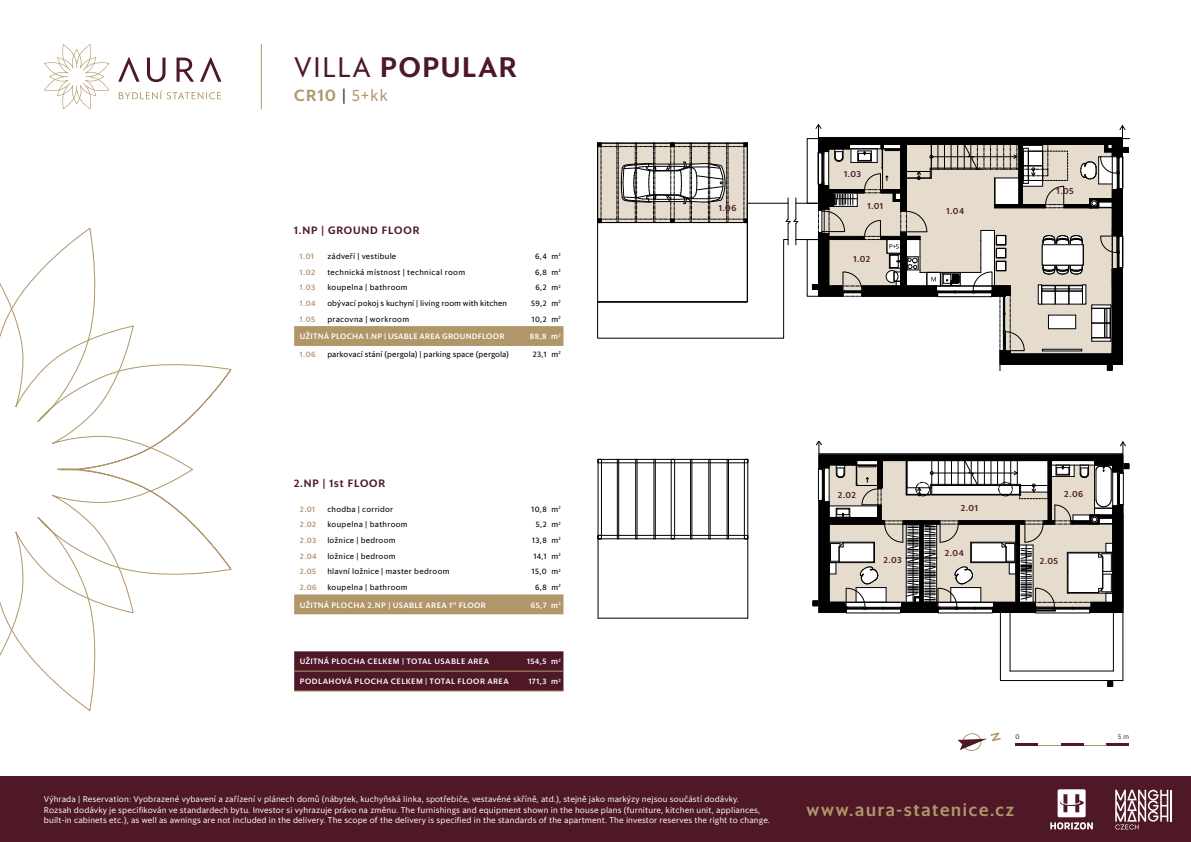
<style>
.page{position:relative;width:1191px;height:842px;background:#fff}
.page>*{position:absolute;margin:0;border:0;box-sizing:border-box;transform-origin:0 0}
.t1{font:500 28px "Sanomat Sans";letter-spacing:.06em;color:#4e1827}
.t2{font:500 17.2px "Sanomat Sans";letter-spacing:.1em;color:#b1966a}
.t3{font:500 16px "Sanomat Sans";color:#b1966a}
.t4{font:500 10.6px "Sanomat Sans";letter-spacing:.08em;color:#4e1827}
.t5{font:500 9px "Sanomat Sans Text";letter-spacing:.05em;color:#4e1827}
.t6{font:8.5px/10.2px "Sanomat Sans Text";letter-spacing:.015em;color:#fff}
.t7{font:8px "Sanomat Sans Text";letter-spacing:.03em;color:#000}
.t8{font:500 8px "Sanomat Sans Text";letter-spacing:.035em;color:#fff}
.t9{font:8px "Sanomat Sans Text";letter-spacing:.01em;color:#000}
.t10{font:500 8px "Sanomat Sans Text";letter-spacing:.055em;color:#b1966a}
.t11{font:6.7px "Sanomat Sans";color:#4e1827}
.s1{font-weight:400}
.s2{font-weight:400;color:#4e1827}
</style>
<div class="page">
<div style="left:0;top:776px;width:1191px;height:66px;background:#4e1827"></div>
<hr style="left:598px;top:539px;width:1px;height:79px;background:#000">
<hr style="left:598px;top:618px;width:149px;height:1px;background:#000">
<hr style="left:747px;top:539px;width:1px;height:79px;background:#000">
<hr style="left:1122px;top:612px;width:1px;height:68px;background:#000">
<hr style="left:1000px;top:680px;width:122px;height:1px;background:#000">
<hr style="left:1000px;top:612px;width:1px;height:68px;background:#000">
<hr style="left:671px;top:463px;width:1px;height:72px;background:#000">
<hr style="left:674px;top:463px;width:1px;height:72px;background:#000">
<hr style="left:744px;top:463px;width:1px;height:72px;background:#000">
<hr style="left:747px;top:459px;width:1px;height:80px;background:#000">
<hr style="left:598px;top:459px;width:1px;height:80px;background:#000">
<hr style="left:601px;top:463px;width:1px;height:72px;background:#000">
<hr style="left:598px;top:539px;width:149px;height:1px;background:#000">
<hr style="left:674px;top:535px;width:70px;height:1px;background:#000">
<hr style="left:601px;top:535px;width:70px;height:1px;background:#000">
<svg style="left:744px;top:535px;width:4px;height:5px"></svg>
<hr style="left:601px;top:463px;width:70px;height:1px;background:#000">
<hr style="left:674px;top:463px;width:70px;height:1px;background:#000">
<hr style="left:598px;top:459px;width:149px;height:1px;background:#000">
<hr style="left:617px;top:459px;width:1px;height:80px;background:#000">
<hr style="left:618px;top:459px;width:1px;height:80px;background:#000">
<hr style="left:635px;top:459px;width:1px;height:80px;background:#000">
<hr style="left:637px;top:459px;width:1px;height:80px;background:#000">
<hr style="left:654px;top:459px;width:1px;height:80px;background:#000">
<hr style="left:655px;top:459px;width:1px;height:80px;background:#000">
<hr style="left:727px;top:459px;width:1px;height:80px;background:#000">
<hr style="left:728px;top:459px;width:1px;height:80px;background:#000">
<hr style="left:690px;top:459px;width:1px;height:80px;background:#000">
<hr style="left:691px;top:459px;width:1px;height:80px;background:#000">
<hr style="left:708px;top:459px;width:1px;height:80px;background:#000">
<hr style="left:710px;top:459px;width:1px;height:80px;background:#000">
<svg style="left:1107px;top:681px;width:5px;height:6px"></svg>
<hr style="left:1010px;top:612px;width:1px;height:59px;background:#000">
<hr style="left:1010px;top:671px;width:103px;height:1px;background:#000">
<hr style="left:1113px;top:612px;width:1px;height:59px;background:#000">
<svg style="left:812px;top:441px;width:317px;height:172px"></svg>
<div style="left:1035px;top:609px;width:55px;height:4px;border:1px solid #000"></div>
<svg style="left:597px;top:124px;width:532px;height:246px"></svg>
<svg style="left:44px;top:44px;width:65px;height:65px"></svg>
<svg style="left:119px;top:90px;width:102px;height:9px"></svg>
<svg style="left:118px;top:57px;width:103px;height:25px"></svg>
<hr style="left:261px;top:44px;width:1px;height:65px;background:#b1966a">
<svg style="left:43px;top:228px;width:189px;height:483px"></svg>
<svg style="left:0;top:267px;width:193px;height:406px"></svg>
<svg style="left:1050px;top:789px;width:42px;height:40px"></svg>
<svg style="left:1115px;top:790px;width:57px;height:39px"></svg>
<svg style="left:957px;top:732px;width:43px;height:19px"></svg>
<hr style="left:1015px;top:743px;width:23px;height:3px;background:#4e1827">
<hr style="left:1061px;top:743px;width:22px;height:3px;background:#4e1827">
<hr style="left:1106px;top:743px;width:23px;height:3px;background:#4e1827">
<svg style="left:1038px;top:745px;width:23px;height:1px"></svg>
<svg style="left:1083px;top:745px;width:23px;height:1px"></svg>
<div style="left:294px;top:594px;width:269px;height:20px;background:#b1966a"></div>
<div style="left:294px;top:326px;width:269px;height:20px;background:#b1966a"></div>
<svg style="left:294px;top:651px;width:269px;height:41px;background:#56222e"></svg>
<h1 class="t1" style="left:294px;top:45px;width:224px"><span class="s1">VILLA</span> POPULAR</h1>
<h3 class="t3" style="left:294px;top:83px;width:95px">CR10 <span class="s2">|</span> <span class="s1">5+kk</span></h3>
<p class="t4" style="left:294px;top:222px;width:127px">1.NP | GROUND FLOOR</p>
<p class="t10" style="left:300px;top:250px;width:16px">1.01</p>
<p class="t7" style="left:327px;top:250px;width:70px">zádveří | vestibule</p>
<p class="t7" style="left:535px;top:250px;width:27px">6,4 m<sup>2</sup></p>
<p class="t10" style="left:300px;top:266px;width:17px">1.02</p>
<p class="t7" style="left:327px;top:266px;width:139px">technická místnost | technical room</p>
<p class="t7" style="left:535px;top:266px;width:27px">6,8 m<sup>2</sup></p>
<p class="t10" style="left:300px;top:282px;width:17px">1.03</p>
<p class="t7" style="left:327px;top:282px;width:82px">koupelna | bathroom</p>
<p class="t7" style="left:535px;top:282px;width:27px">6,2 m<sup>2</sup></p>
<p class="t10" style="left:300px;top:297px;width:17px">1.04</p>
<p class="t9" style="left:327px;top:297px;width:181px">obývací pokoj s kuchyní | living room with kitchen</p>
<p class="t7" style="left:531px;top:297px;width:31px">59,2 m<sup>2</sup></p>
<p class="t10" style="left:300px;top:313px;width:17px">1.05</p>
<p class="t7" style="left:327px;top:313px;width:83px">pracovna | workroom</p>
<p class="t7" style="left:532px;top:313px;width:30px">10,2 m<sup>2</sup></p>
<p class="t8" style="left:300px;top:330px;width:206px">UŽITNÁ PLOCHA 1.NP | USABLE AREA GROUNDFLOOR</p>
<p class="t8" style="left:530px;top:330px;width:32px">88,8 m<sup>2</sup></p>
<p class="t10" style="left:300px;top:348px;width:17px">1.06</p>
<p class="t9" style="left:327px;top:348px;width:183px">parkovací stání (pergola) | parking space (pergola)</p>
<p class="t7" style="left:533px;top:348px;width:29px">23,1 m<sup>2</sup></p>
<p class="t5" style="left:719px;top:201px;width:19px">1.06</p>
<p class="t5" style="left:844px;top:167px;width:19px">1.03</p>
<p class="t5" style="left:867px;top:199px;width:17px">1.01</p>
<p class="t5" style="left:853px;top:253px;width:18px">1.02</p>
<p class="t5" style="left:946px;top:204px;width:19px">1.04</p>
<p class="t5" style="left:1056px;top:184px;width:19px">1.05</p>
<p class="t4" style="left:294px;top:475px;width:92px">2.NP | 1st FLOOR</p>
<p class="t10" style="left:300px;top:503px;width:17px">2.01</p>
<p class="t7" style="left:327px;top:503px;width:67px">chodba | corridor</p>
<p class="t7" style="left:531px;top:503px;width:31px">10,8 m<sup>2</sup></p>
<p class="t10" style="left:300px;top:519px;width:18px">2.02</p>
<p class="t7" style="left:327px;top:519px;width:82px">koupelna | bathroom</p>
<p class="t7" style="left:536px;top:519px;width:26px">5,2 m<sup>2</sup></p>
<p class="t10" style="left:300px;top:534px;width:18px">2.03</p>
<p class="t7" style="left:327px;top:534px;width:70px">ložnice | bedroom</p>
<p class="t7" style="left:532px;top:534px;width:30px">13,8 m<sup>2</sup></p>
<p class="t10" style="left:300px;top:550px;width:18px">2.04</p>
<p class="t7" style="left:327px;top:550px;width:70px">ložnice | bedroom</p>
<p class="t7" style="left:534px;top:550px;width:28px">14,1 m<sup>2</sup></p>
<p class="t10" style="left:300px;top:565px;width:18px">2.05</p>
<p class="t7" style="left:327px;top:566px;width:124px">hlavní ložnice | master bedroom</p>
<p class="t7" style="left:532px;top:566px;width:30px">15,0 m<sup>2</sup></p>
<p class="t10" style="left:300px;top:581px;width:18px">2.06</p>
<p class="t7" style="left:327px;top:581px;width:82px">koupelna | bathroom</p>
<p class="t7" style="left:535px;top:581px;width:27px">6,8 m<sup>2</sup></p>
<p class="t8" style="left:300px;top:599px;width:187px">UŽITNÁ PLOCHA 2.NP | USABLE AREA 1<sup>st</sup> FLOOR</p>
<p class="t8" style="left:531px;top:599px;width:31px">65,7 m<sup>2</sup></p>
<p class="t8" style="left:300px;top:656px;width:191px">UŽITNÁ PLOCHA CELKEM | TOTAL USABLE AREA</p>
<p class="t8" style="left:527px;top:656px;width:35px">154,5 m<sup>2</sup></p>
<p class="t8" style="left:300px;top:675px;width:210px">PODLAHOVÁ PLOCHA CELKEM | TOTAL FLOOR AREA</p>
<p class="t8" style="left:529px;top:675px;width:33px">171,3 m<sup>2</sup></p>
<p class="t6" style="left:44px;top:794px;width:727px">Výhrada | Reservation: Vyobrazené vybavení a zařízení v plánech domů (nábytek, kuchyňská linka, spotřebiče, vestavěné skříně, atd.), stejně jako markýzy nejsou součástí dodávky.<br>Rozsah dodávky je specifikován ve standardech bytu. Investor si vyhrazuje právo na změnu. The furnishings and equipment shown in the house plans (furniture, kitchen unit, appliances, built-in cabinets etc.), as well as awnings are not included in the delivery. The scope of the delivery is specified in the standards of the apartment. The investor reserves the right to change.</p>
<p class="t5" style="left:837px;top:488px;width:20px">2.02</p>
<p class="t5" style="left:883px;top:553px;width:20px">2.03</p>
<p class="t5" style="left:961px;top:501px;width:19px">2.01</p>
<p class="t5" style="left:945px;top:546px;width:20px">2.04</p>
<p class="t5" style="left:1064px;top:487px;width:20px">2.06</p>
<p class="t5" style="left:1039px;top:554px;width:20px">2.05</p>
<p class="t11" style="left:1015px;top:732px;width:5px">0</p>
<p class="t11" style="left:1118px;top:732px;width:12px">5 m</p>
<h2 class="t2" style="left:806px;top:797px;width:209px">www.aura-statenice.cz</h2>
</div>
